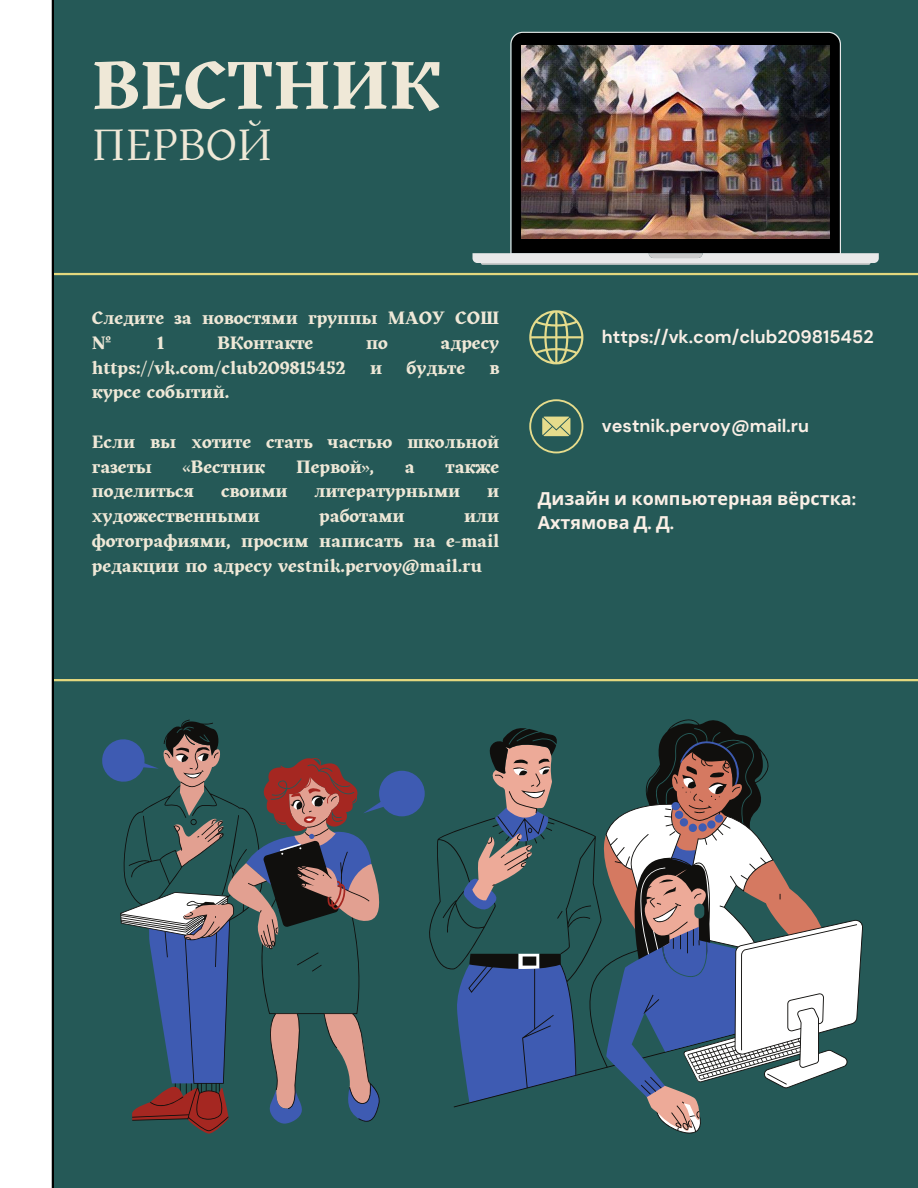
<style>
.page{position:relative;width:918px;height:1188px;background:#255957}
.page>*{position:absolute;margin:0;border:0;box-sizing:border-box;transform-origin:0 0}
.t1{font:700 67.5px "Kitsch";color:#efe8d7}
.t2{font:45px "Kitsch";color:#efe8d7}
.t3{font:700 18px/24.8px "Kitsch";color:#efe8d7}
.t4{font:700 18px "DM Sans";color:#faefe6}
.t5{font:700 18px/24.8px "Noto Sans";color:#faefe6}
.s1{font-family:"DM Sans"}
</style>
<div class="page">
<svg style="left:529px;top:399px;width:54px;height:54px"></svg>
<svg style="left:529px;top:310px;width:54px;height:54px"></svg>
<hr style="left:0;top:273px;width:918px;height:2px;background:#e3d87e">
<hr style="left:0;top:679px;width:918px;height:2px;background:#e3d87e">
<svg style="left:102px;top:719px;width:761px;height:415px"></svg>
<svg style="left:472px;top:32px;width:407px;height:231px"></svg>
<svg style="left:481px;top:253px;width:389px;height:12px;background:#dddede"></svg>
<img style="left:522px;top:46px;width:308px;height:193px">
<div style="left:0;top:0;width:54px;height:1188px;background:#fff"></div>
<h1 class="t1" style="left:92px;top:46px;width:350px">ВЕСТНИК</h1>
<h2 class="t2" style="left:92px;top:118px;width:182px">ПЕРВОЙ</h2>
<p class="t3" style="left:92px;top:307px;width:409px">Следите за новостями группы МАОУ СОШ №</p>
<p class="t3" style="left:157px;top:332px;width:9px">1</p>
<p class="t3" style="left:217px;top:332px;width:98px">ВКонтакте</p>
<p class="t3" style="left:366px;top:332px;width:23px">по</p>
<p class="t3" style="left:441px;top:332px;width:60px">адресу</p>
<p class="t3" style="left:92px;top:356px;width:255px">https://vk.com/club209815452</p>
<p class="t3" style="left:370px;top:356px;width:14px">и</p>
<p class="t3" style="left:407px;top:356px;width:60px">будьте</p>
<p class="t3" style="left:490px;top:356px;width:11px">в</p>
<p class="t3" style="left:92px;top:381px;width:139px">курсе событий.</p>
<p class="t3" style="left:92px;top:431px;width:409px">Если вы хотите стать частью школьной газеты</p>
<p class="t3" style="left:183px;top:455px;width:84px">«Вестник</p>
<p class="t3" style="left:296px;top:455px;width:79px">Первой»,</p>
<p class="t3" style="left:405px;top:455px;width:11px">а</p>
<p class="t3" style="left:446px;top:455px;width:55px">также</p>
<p class="t3" style="left:92px;top:480px;width:104px">поделиться</p>
<p class="t3" style="left:221px;top:480px;width:68px">своими</p>
<p class="t3" style="left:314px;top:480px;width:147px">литературными</p>
<p class="t3" style="left:487px;top:480px;width:14px">и</p>
<p class="t3" style="left:92px;top:505px;width:170px">художественными</p>
<p class="t3" style="left:319px;top:505px;width:87px">работами</p>
<p class="t3" style="left:92px;top:505px;width:409px;text-align:justify;text-indent:372px">или фотографиями, просим написать на e-mail редакции по адресу vestnik.pervoy@mail.ru</p>
<p class="t4" style="left:602px;top:325px;width:273px">https://vk.com/club209815452</p>
<p class="t4" style="left:602px;top:414px;width:209px">vestnik.pervoy@mail.ru</p>
<p class="t5" style="left:538px;top:485px;width:320px">Дизайн и компьютерная вёрстка<span class="s1">:<br></span>Ахтямова Д<span class="s1">.</span> Д<span class="s1">.</span></p>
</div>
